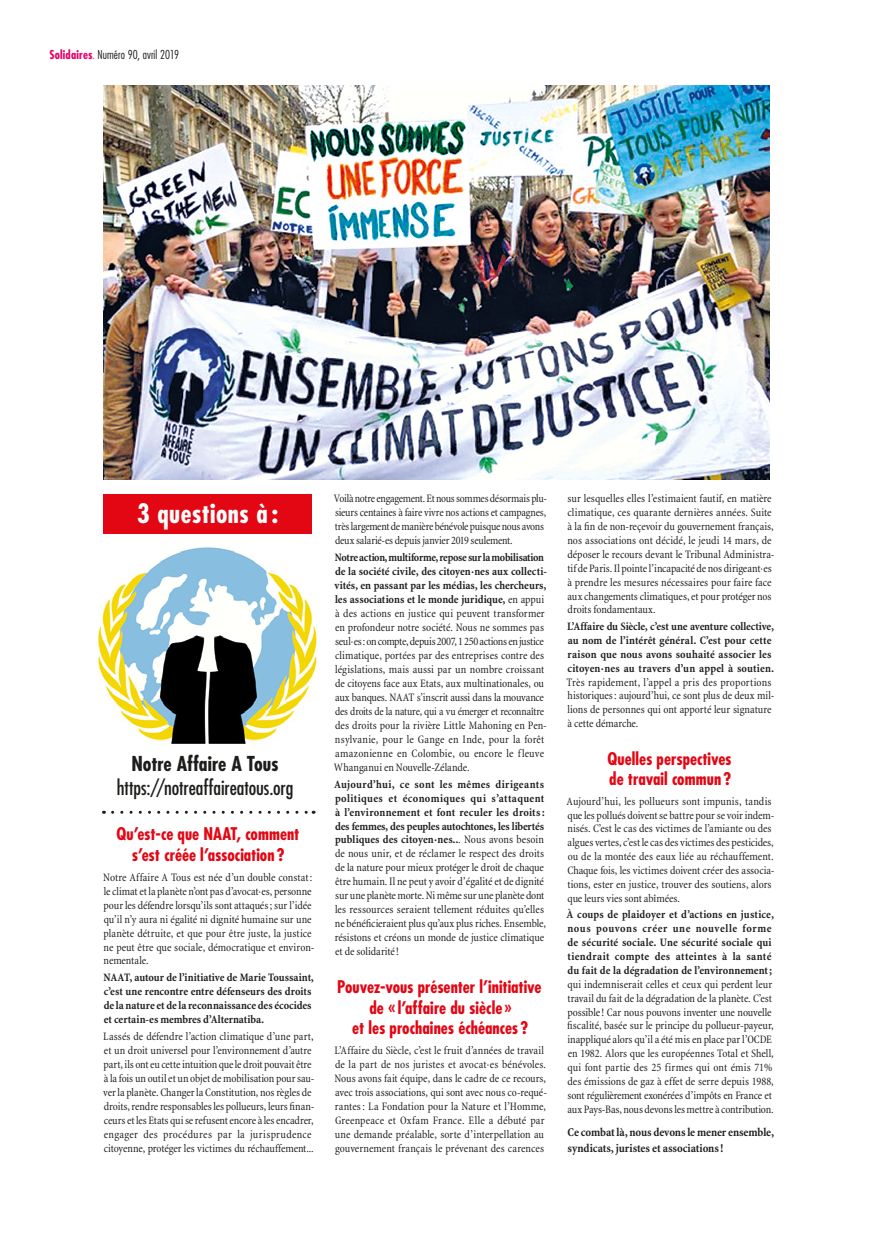
<style>
.page{position:relative;width:893px;height:1248px;background:#fff}
.page>*{position:absolute;margin:0;border:0;box-sizing:border-box;transform-origin:0 0}
.t1{font:700 condensed 26px "Futura";letter-spacing:.015em;color:#fff}
.t2{font:condensed 20px "Futura";letter-spacing:-.005em;color:#1d1d1b}
.t3{font:700 condensed 20px "Futura";letter-spacing:-.005em;color:#1d1d1b}
.t4{font:700 condensed 17px/20.6px "Futura";color:#e30613;text-align:center}
.t5{font:700 condensed 12px/15.1px "Minion";letter-spacing:-.005em;color:#1d1d1b}
.t6{font:300 condensed 12px "Futura";letter-spacing:.01em;color:#1d1d1b}
.t7{font:condensed 11.5px/14px "Minion";letter-spacing:-.005em;color:#1d1d1b}
.t8{font:700 condensed 11.5px/13.9px "Minion";letter-spacing:.005em;color:#1d1d1b}
.s1{font-weight:700;color:#e60069}
.s2{color:#e60069}
.s3{font-weight:700}
</style>
<div class="page">
<div style="left:103px;top:494px;width:209px;height:40px;background:#e30613"></div>
<svg style="left:113px;top:810px;width:201px;height:3px"></svg>
<img style="left:103px;top:85px;width:667px;height:394px">
<img style="left:98px;top:547px;width:219px;height:197px">
<p class="t6" style="left:49px;top:47px;width:131px"><span class="s1">Solidaires</span><span class="s2">.</span> Numéro 90, avril 2019</p>
<h1 class="t1" style="left:137px;top:497px;width:143px">3 questions à :</h1>
<h2 class="t3" style="left:132px;top:750px;width:149px">Notre Affaire A Tous</h2>
<h2 class="t2" style="left:117px;top:774px;width:178px">https://notreaffaireatous.org</h2>
<h3 class="t4" style="left:116px;top:823px;width:185px">Qu’est-ce que NAAT, comment s’est créée l’association ?</h3>
<p class="t7" style="left:103px;top:870px;width:213px">Notre Affaire A Tous est née d’un double constat: leclimat et la planète n’ont pas d’avocat·es, personne pour les défendre lorsqu’ils sont attaqués; sur l’idée qu’il n’y aura ni égalité ni dignité humaine sur une planète détruite, et que pour être juste, la justice ne peut être que sociale, démocratique et environ&shy;nementale.</p>
<p class="t8" style="left:103px;top:970px;width:212px">NAAT, autour de l’initiative de Marie Toussaint, c’est une rencontre entre défenseurs des droits de la nature et de la reconnaissance des écocides et certain-es membres d’Alternatiba.</p>
<p class="t7" style="left:103px;top:1029px;width:213px">Lassés de défendre l’action climatique d’une part, et un droit universel pour l’environnement d’autre part, ils ont eu cette intuition que le droit pouvait être à la fois un outil et un objet de mobilisation pour sau&shy;ver la planète. Changer la Constitution, nos règles de droits, rendre responsables les pollueurs, leurs finan&shy;ceurs et les Etats qui se refusent encore à les encadrer, engager des procédures par la jurisprudence citoyenne, protéger les victimes du réchauffement...</p>
<p class="t7" style="left:334px;top:492px;width:215px">Voilà notre engagement. Et nous sommes désormais plu&shy;sieurs centaines à faire vivre nos actions et campagnes, très largement de manière bénévole puisque nous avons deux salarié-es depuis janvier 2019 seulement.</p>
<p class="t7" style="left:334px;top:550px;width:214px"><span class="s3">Notre action, multiforme, repose sur la mobilisation de la société civile, des citoyen·nes aux collecti&shy;vités, en passant par les médias, les chercheurs, les associations et le monde juridique,</span> en appui à des actions en justice qui peuvent transformer en profondeur notre société. Nous ne sommes pas seul·es: on compte, depuis 2007, 1250actions en justice climatique, portées par des entreprises contre des législations, mais aussi par un nombre croissant de citoyens face aux Etats, aux multinationales, ou aux banques. NAAT s’inscrit aussi dans la mouvance des droits de la nature, qui a vu émerger et reconnaître des droits pour la rivière Little Mahoning en Pen&shy;nsylvanie, pour le Gange en Inde, pour la forêt amazonienne en Colombie, ou encore le fleuve Whanganui en Nouvelle-Zélande.</p>
<p class="t7" style="left:334px;top:777px;width:214px"><span class="s3">Aujourd’hui, ce sont les mêmes dirigeants politiques et économiques qui s’attaquent à l’environnement et font reculer les droits: des femmes, des peuples autochtones, les libertés publiques des citoyen·nes..</span>. Nous avons besoin de nous unir, et de réclamer le respect des droits de la nature pour mieux protéger le droit de chaque être humain. Il ne peut y avoir d’égalité et de dignité sur une planète morte. Ni même sur une planète dont les ressources seraient tellement réduites qu’elles ne bénéficieraient plus qu’aux plus riches. Ensemble, résistons et créons un monde de justice climatique et de solidarité!</p>
<h3 class="t4" style="left:337px;top:976px;width:206px">Pouvez-vous présenter l’initiative de « l’affaire du siècle »<br>et les prochaines échéances ?</h3>
<p class="t7" style="left:335px;top:1043px;width:214px">L’Affaire du Siècle, c’est le fruit d’années de travail de la part de nos juristes et avocat·es bénévoles.<br>Nous avons fait équipe, dans le cadre de ce recours, avec trois associations, qui sont avec nous co-requé&shy;rantes: La Fondation pour la Nature et l’Homme, Greenpeace et Oxfam France. Elle a débuté par une demande préalable, sorte d’interpellation au gouvernement français le prévenant des carences</p>
<p class="t7" style="left:567px;top:492px;width:209px">sur lesquelles elles l’estimaient fautif, en matière climatique, ces quarante dernières années. Suite à la fin de non-reçevoir du gouvernement français, nos associations ont décidé, le jeudi 14 mars, de déposer le recours devant le Tribunal Administra&shy;tif de Paris. Il pointe l’incapacité de nos dirigeant·es à prendre les mesures nécessaires pour faire face aux changements climatiques, et pour protéger nos droits fondamentaux.</p>
<p class="t8" style="left:567px;top:619px;width:208px">L’Affaire du Siècle, c’est une aventure collective, au nom de l’intérêt général. C’est pour cette raison que nous avons souhaité associer les citoyen·nes au travers d’un appel à soutien.</p>
<p class="t7" style="left:566px;top:675px;width:210px">Très rapidement, l’appel a pris des proportions historiques: aujourd’hui, ce sont plus de deux mil&shy;lions de personnes qui ont apporté leur signature à cette démarche.</p>
<h3 class="t4" style="left:608px;top:748px;width:126px;text-align:left">Quelles perspectives de travail commun ?</h3>
<p class="t7" style="left:567px;top:794px;width:209px">Aujourd’hui, les pollueurs sont impunis, tandis que les pollués doivent se battre pour se voir indem&shy;nisés. C’est le cas des victimes de l’amiante ou des algues vertes, c’est le cas des victimes des pesticides, ou de la montée des eaux liée au réchauffement.<br>Chaque fois, les victimes doivent créer des associa&shy;tions, ester en justice, trouver des soutiens, alors que leurs vies sont abîmées.</p>
<p class="t8" style="left:566px;top:907px;width:209px">À coups de plaidoyer et d’actions en justice, nous pouvons créer une nouvelle forme de sécurité sociale. Une sécurité sociale qui tiendrait compte des atteintes à la santé du fait de la dégradation de l’environnement;</p>
<p class="t7" style="left:567px;top:977px;width:208px">qui indemniserait celles et ceux qui perdent leur travail du fait de la dégradation de la planète. C’est possible! Car nous pouvons inventer une nouvelle fiscalité, basée sur le principe du pollueur-payeur, inappliqué alors qu’il a été mis en place par l’OCDE en 1982. Alors que les européennes Total et Shell, qui font partie des 25 firmes qui ont émis 71% des émissions de gaz à effet de serre depuis 1988, sont régulièrement exonérées d’impôts en France et aux Pays-Bas, nous devons les mettre à contribution.</p>
<p class="t5" style="left:567px;top:1125px;width:208px">Ce combat là, nous devons le mener ensemble, syndicats, juristes et associations!</p>
</div>
